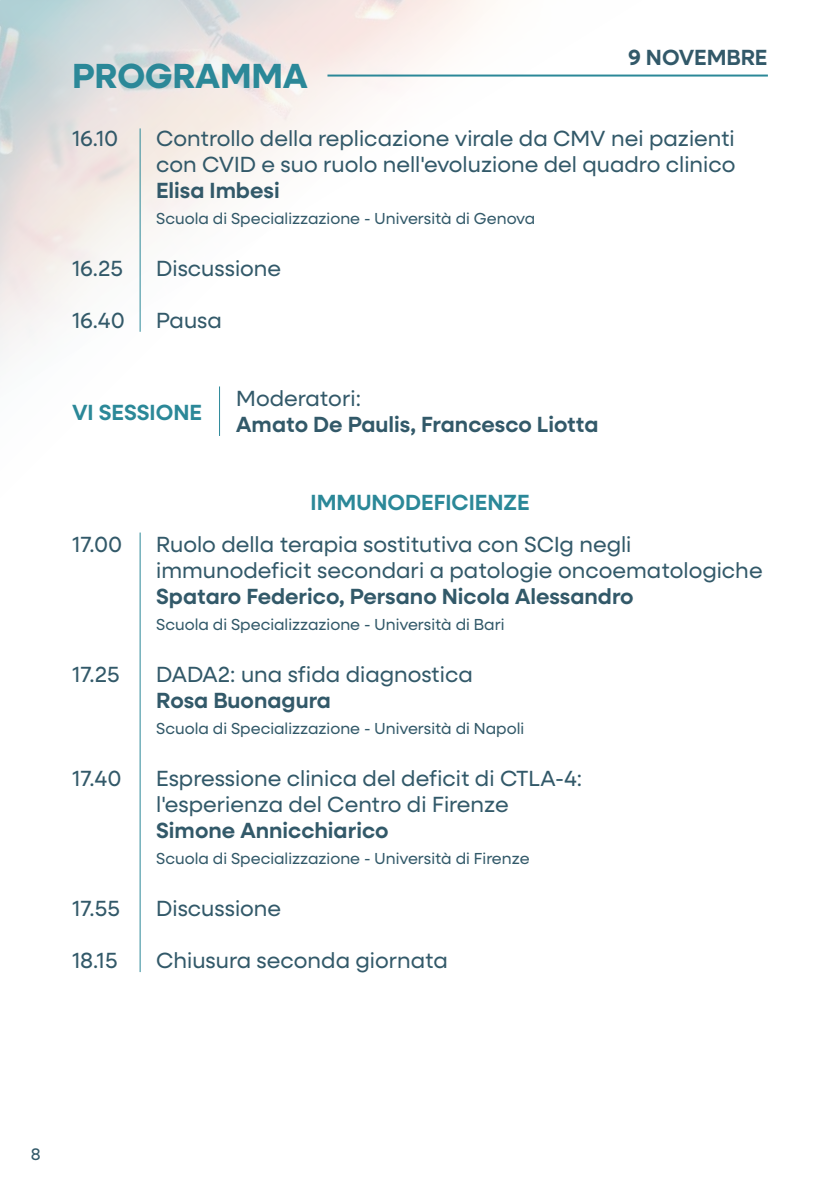
<style>
.page{position:relative;width:840px;height:1191px;background:#fff}
.page>*{position:absolute;margin:0;border:0;box-sizing:border-box;transform-origin:0 0}
.t1{font:700 35px "Neulis Sans";color:#2b8898}
.t2{font:22px/26px "Neulis Sans";color:#325969}
.t3{font:600 22px "Neulis Sans";color:#325969}
.t4{font:600 22px "Neulis Sans";color:#2b8898}
.t5{font:16.8px "Neulis Sans";color:#325969}
.t6{font:16px "Neulis Sans";color:#325969}
</style>
<div class="page">
<hr style="left:219px;top:386px;width:1px;height:50px;background:#2b8898">
<hr style="left:327px;top:75px;width:440px;height:2px;background:#2b8898">
<hr style="left:139px;top:128px;width:1px;height:204px;background:#2b8898">
<hr style="left:139px;top:532px;width:1px;height:440px;background:#2b8898">
<h1 class="t1" style="left:72px;top:61px;width:237px">PROGRAMMA</h1>
<p class="t3" style="left:628px;top:46px;width:140px">9 NOVEMBRE</p>
<p class="t2" style="left:72px;top:126px;width:48px">16.10</p>
<p class="t2" style="left:156px;top:126px;width:580px">Controllo della replicazione virale da CMV nei pazienti con CVID e suo ruolo nell'evoluzione del quadro clinico</p>
<p class="t3" style="left:156px;top:178px;width:125px">Elisa Imbesi</p>
<p class="t6" style="left:156px;top:211px;width:380px">Scuola di Specializzazione - Università di Genova</p>
<p class="t2" style="left:72px;top:256px;width:52px">16.25</p>
<p class="t2" style="left:156px;top:256px;width:126px">Discussione</p>
<p class="t2" style="left:72px;top:308px;width:54px">16.40</p>
<p class="t2" style="left:156px;top:308px;width:67px">Pausa</p>
<p class="t4" style="left:72px;top:400px;width:131px">VI SESSIONE</p>
<p class="t2" style="left:236px;top:386px;width:126px">Moderatori:</p>
<p class="t3" style="left:236px;top:412px;width:363px">Amato De Paulis, Francesco Liotta</p>
<p class="t4" style="left:310px;top:490px;width:220px">IMMUNODEFICIENZE</p>
<p class="t2" style="left:72px;top:532px;width:52px">17.00</p>
<p class="t2" style="left:156px;top:532px;width:607px">Ruolo della terapia sostitutiva con SCIg negli immunodeficit secondari a patologie oncoematologiche</p>
<p class="t3" style="left:156px;top:584px;width:478px">Spataro Federico, Persano Nicola Alessandro</p>
<p class="t6" style="left:156px;top:617px;width:350px">Scuola di Specializzazione - Università di Bari</p>
<p class="t2" style="left:72px;top:662px;width:49px">17.25</p>
<p class="t2" style="left:156px;top:662px;width:318px">DADA2: una sfida diagnostica</p>
<p class="t3" style="left:156px;top:688px;width:176px">Rosa Buonagura</p>
<p class="t6" style="left:156px;top:721px;width:369px">Scuola di Specializzazione - Università di Napoli</p>
<p class="t2" style="left:72px;top:766px;width:51px">17.40</p>
<p class="t2" style="left:156px;top:766px;width:427px">Espressione clinica del deficit di CTLA-4: l'esperienza del Centro di Firenze</p>
<p class="t3" style="left:156px;top:818px;width:234px">Simone Annicchiarico</p>
<p class="t6" style="left:156px;top:851px;width:375px">Scuola di Specializzazione - Università di Firenze</p>
<p class="t2" style="left:72px;top:896px;width:50px">17.55</p>
<p class="t2" style="left:156px;top:896px;width:126px">Discussione</p>
<p class="t2" style="left:72px;top:948px;width:47px">18.15</p>
<p class="t2" style="left:156px;top:948px;width:293px">Chiusura seconda giornata</p>
<p class="t5" style="left:31px;top:1147px;width:11px">8</p>
</div>
